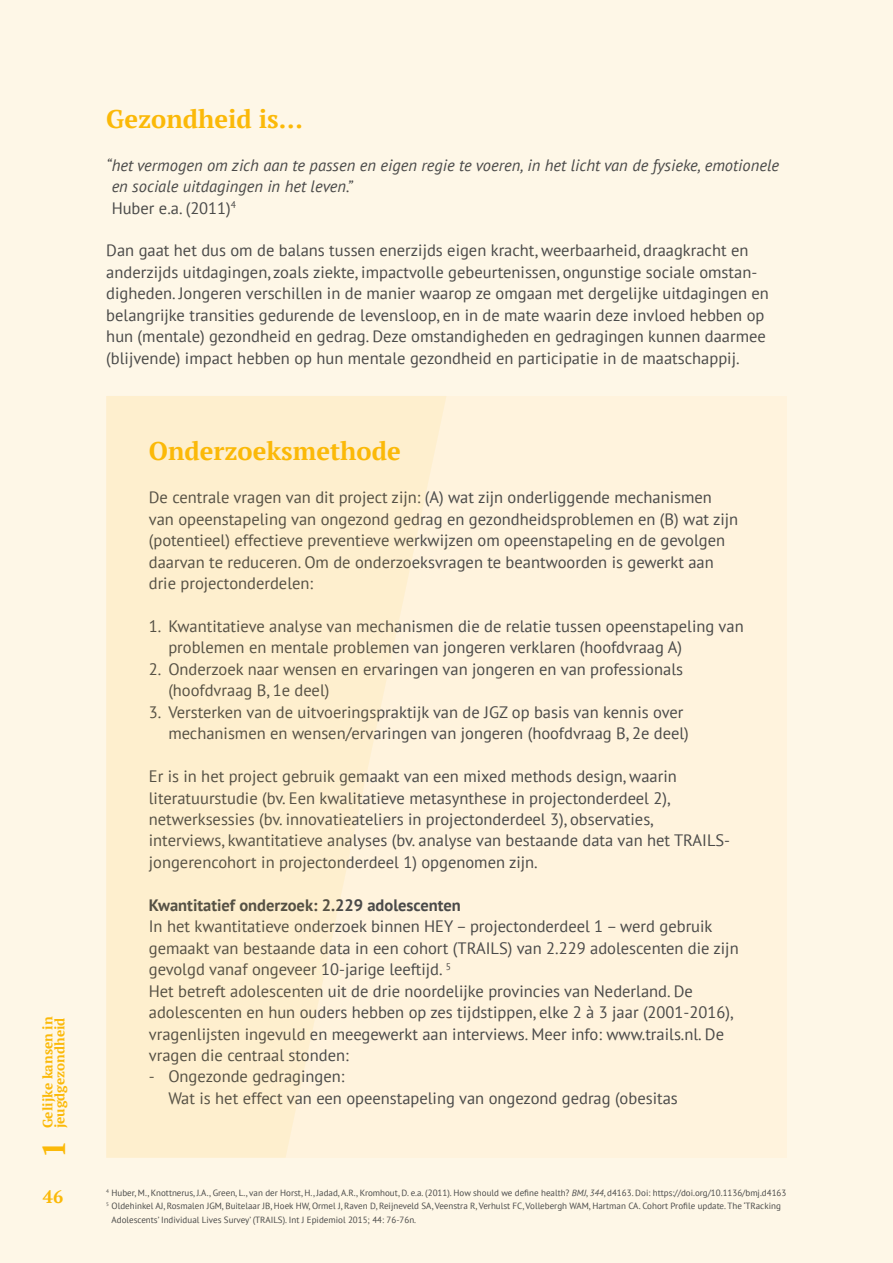
<style>
.page{position:relative;width:893px;height:1263px;background:#fef7e7}
.page>*{position:absolute;margin:0;border:0;box-sizing:border-box;transform-origin:0 0}
.t1{font:700 31.5px "PT Serif";color:#fbb908}
.t2{font:700 25.5px "PT Serif";color:#fbb908}
.t3{font:700 18px "PT Serif";color:#fbb908}
.t4{font:16.5px/21.5px "PT Sans";color:#4a4a49}
.t5{font:italic 16.5px/21.5px "PT Sans";color:#4a4a49}
.t6{font:700 16.5px "PT Sans";color:#4a4a49}
.t7{font:700 13.5px/12px "PT Serif";color:#fbb908}
.t8{font:9px "PT Sans";color:#4a4a49}
.s1{font-style:normal}
.s2{font-style:italic}
</style>
<div class="page">
<div style="left:106px;top:396px;width:681px;height:761px;background:#fff3dd"></div>
<svg style="left:106px;top:396px;width:340px;height:762px;fill:#feefce"></svg>
<p class="t7" style="left:41px;top:1128px;width:113px;rotate:-90deg">Gelijke kansen in jeugdgezondheid</p>
<h1 class="t1" style="left:33px;top:1157px;width:19px;rotate:-90deg">1</h1>
<p class="t3" style="left:43px;top:1184px;width:22px">46</p>
<h2 class="t2" style="left:106px;top:102px;width:198px">Gezondheid is…</h2>
<p class="t5" style="left:112px;top:154px;width:669px;text-indent:-5px">“het vermogen om zich aan te passen en eigen regie te voeren, in het licht van de fysieke, emotionele en sociale uitdagingen in het leven.”<br><span class="s1">Huber e.a. (2011)</span><sup>4</sup></p>
<p class="t4" style="left:106px;top:240px;width:664px">Dan gaat het dus om de balans tussen enerzijds eigen kracht, weerbaarheid, draagkracht en anderzijds uitdagingen, zoals ziekte, impactvolle gebeurtenissen, ongunstige sociale omstan&shy;digheden. Jongeren verschillen in de manier waarop ze omgaan met dergelijke uitdagingen en belangrijke transities gedurende de levensloop, en in de mate waarin deze invloed hebben op hun (mentale) gezondheid en gedrag. Deze omstandigheden en gedragingen kunnen daarmee (blijvende) impact hebben op hun mentale gezondheid en participatie in de maatschappij.</p>
<h2 class="t2" style="left:149px;top:434px;width:253px">Onderzoeksmethode</h2>
<p class="t4" style="left:149px;top:486px;width:591px">De centrale vragen van dit project zijn: (A) wat zijn onderliggende mechanismen van opeenstapeling van ongezond gedrag en gezondheidsproblemen en (B) wat zijn (potentieel) effectieve preventieve werkwijzen om opeenstapeling en de gevolgen daarvan te reduceren. Om de onderzoeksvragen te beantwoorden is gewerkt aan drie projectonderdelen:</p>
<p class="t4" style="left:168px;top:615px;width:577px;text-indent:-20px">1. Kwantitatieve analyse van mechanismen die de relatie tussen opeenstapeling van problemen en mentale problemen van jongeren verklaren (hoofdvraag A)</p>
<p class="t4" style="left:168px;top:658px;width:516px;text-indent:-20px">2. Onderzoek naar wensen en ervaringen van jongeren en van professionals (hoofdvraag B, 1e deel)</p>
<p class="t4" style="left:168px;top:701px;width:522px;text-indent:-20px">3. Versterken van de uitvoeringspraktijk van de JGZ op basis van kennis over mechanismen en wensen/ervaringen van jongeren (hoofdvraag B, 2e deel)</p>
<p class="t4" style="left:149px;top:765px;width:583px">Er is in het project gebruik gemaakt van een mixed methods design, waarin literatuurstudie (bv. Een kwalitatieve metasynthese in projectonderdeel 2), netwerksessies (bv. innovatieateliers in projectonderdeel 3), observaties, interviews, kwantitatieve analyses (bv. analyse van bestaande data van het TRAILS&shy;jongerencohort in projectonderdeel 1) opgenomen zijn.</p>
<p class="t6" style="left:149px;top:894px;width:313px">Kwantitatief onderzoek: 2.229 adolescenten</p>
<p class="t4" style="left:149px;top:915px;width:591px">In het kwantitatieve onderzoek binnen HEY – projectonderdeel 1 – werd gebruik gemaakt van bestaande data in een cohort (TRAILS) van 2.229 adolescenten die zijn gevolgd vanaf ongeveer 10-jarige leeftijd. <sup>5<br></sup>Het betreft adolescenten uit de drie noordelijke provincies van Nederland. De adolescenten en hun ouders hebben op zes tijdstippen, elke 2 à 3 jaar (2001-2016), vragenlijsten ingevuld en meegewerkt aan interviews. Meer info: www.trails.nl. De vragen die centraal stonden:</p>
<p class="t4" style="left:168px;top:1065px;width:511px;text-indent:-20px">- Ongezonde gedragingen:<br>Wat is het effect van een opeenstapeling van ongezond gedrag (obesitas</p>
<p class="t8" style="left:106px;top:1187px;width:682px"><sup>4</sup> Huber, M., Knottnerus, J.A., Green, L., van der Horst, H., Jadad, A.R., Kromhout, D. e.a. (2011). How should we define health? <span class="s2">BMJ</span>, <span class="s2">344</span>, d4163. Doi: https://doi.org/10.1136/bmj.d4163</p>
<p class="t8" style="left:106px;top:1200px;width:676px"><sup>5</sup> Oldehinkel AJ, Rosmalen JGM, Buitelaar JB, Hoek HW, Ormel J, Raven D, Reijneveld SA, Veenstra R, Verhulst FC, Vollebergh WAM, Hartman CA. Cohort Profile update. The ‘TRacking</p>
<p class="t8" style="left:112px;top:1214px;width:306px">Adolescents’ Individual Lives Survey’ (TRAILS). Int J Epidemiol 2015; 44: 76-76n.</p>
</div>
